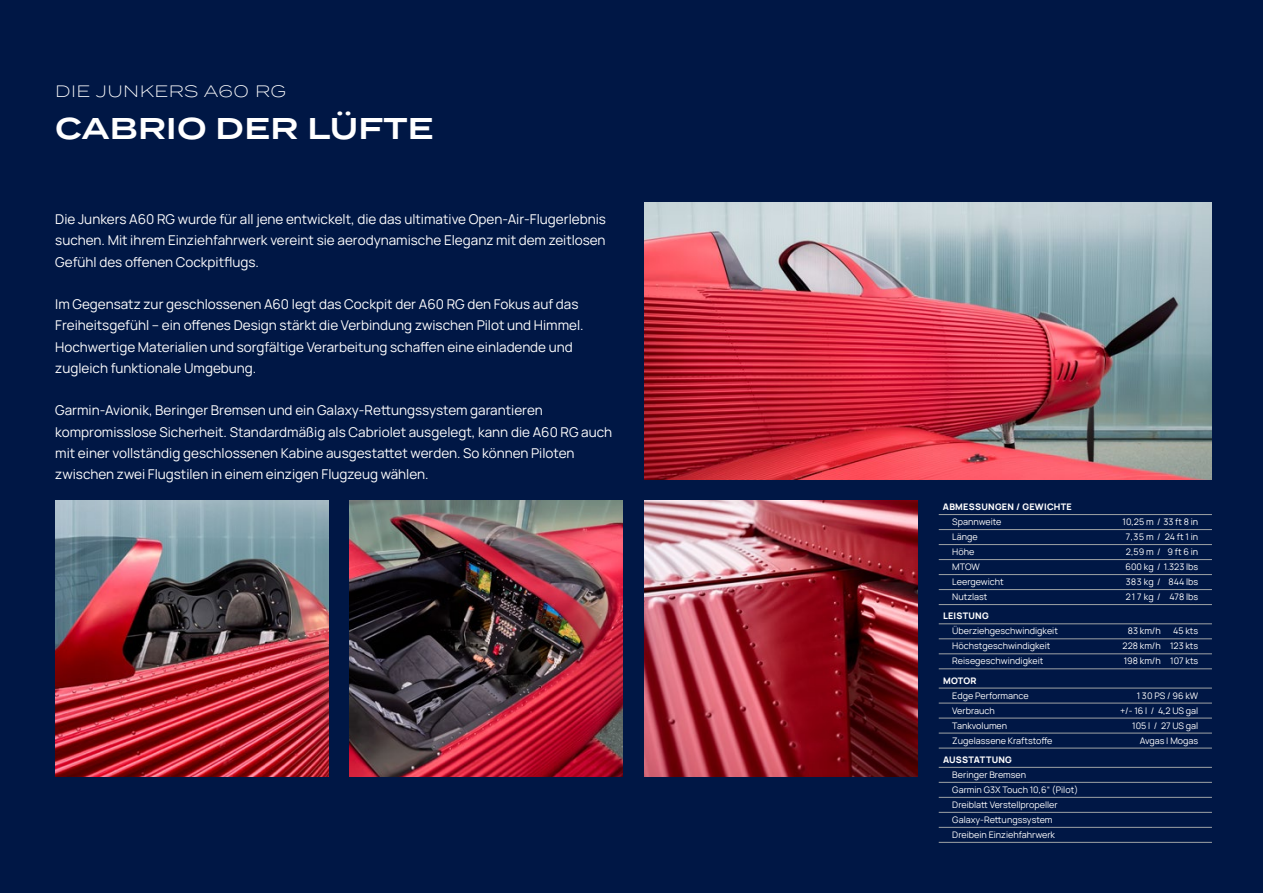
<style>
.page{position:relative;width:1263px;height:893px;background:#001745}
.page>*{position:absolute;margin:0;border:0;box-sizing:border-box;transform-origin:0 0}
.t1{font:600 30px "Termina";letter-spacing:.01em;color:#fff}
.t2{font:300 16.5px "Termina";letter-spacing:.02em;color:#fff}
.t3{font:13.5px/21.3px "Manrope";color:#fff}
.t4{font:9px/15px "Manrope";color:#fff}
.t5{font:800 9px "Manrope";letter-spacing:.025em;color:#fff}
</style>
<div class="page">
<hr style="left:939px;top:514px;width:273px;height:1px;background:#9fa3a5">
<hr style="left:939px;top:529px;width:273px;height:1px;background:#9fa3a5">
<hr style="left:939px;top:544px;width:273px;height:1px;background:#9fa3a5">
<hr style="left:939px;top:559px;width:273px;height:1px;background:#9fa3a5">
<hr style="left:939px;top:574px;width:273px;height:1px;background:#9fa3a5">
<hr style="left:939px;top:589px;width:273px;height:1px;background:#9fa3a5">
<hr style="left:939px;top:604px;width:273px;height:1px;background:#9fa3a5">
<hr style="left:939px;top:623px;width:273px;height:1px;background:#9fa3a5">
<hr style="left:939px;top:638px;width:273px;height:1px;background:#9fa3a5">
<hr style="left:939px;top:653px;width:273px;height:1px;background:#9fa3a5">
<hr style="left:939px;top:668px;width:273px;height:1px;background:#9fa3a5">
<hr style="left:939px;top:688px;width:273px;height:1px;background:#9fa3a5">
<hr style="left:939px;top:703px;width:273px;height:1px;background:#9fa3a5">
<hr style="left:939px;top:718px;width:273px;height:1px;background:#9fa3a5">
<hr style="left:939px;top:733px;width:273px;height:1px;background:#9fa3a5">
<hr style="left:939px;top:748px;width:273px;height:1px;background:#9fa3a5">
<hr style="left:939px;top:767px;width:273px;height:1px;background:#9fa3a5">
<hr style="left:939px;top:782px;width:273px;height:1px;background:#9fa3a5">
<hr style="left:939px;top:797px;width:273px;height:1px;background:#9fa3a5">
<hr style="left:939px;top:812px;width:273px;height:1px;background:#9fa3a5">
<hr style="left:939px;top:827px;width:273px;height:1px;background:#9fa3a5">
<hr style="left:939px;top:842px;width:273px;height:1px;background:#9fa3a5">
<img style="left:644px;top:500px;width:273px;height:277px">
<img style="left:644px;top:203px;width:568px;height:276px">
<img style="left:55px;top:500px;width:273px;height:277px">
<img style="left:350px;top:500px;width:273px;height:277px">
<p class="t2" style="left:55px;top:79px;width:232px">DIE JUNKERS A60 RG</p>
<h1 class="t1" style="left:55px;top:106px;width:380px">CABRIO DER LÜFTE</h1>
<p class="t3" style="left:55px;top:208px;width:552px;text-align:justify">Die Junkers A60 RG wurde für all jene entwickelt, die das ultimative Open-Air-Flugerlebnis suchen. Mit ihrem Einziehfahrwerk vereint sie aerodynamische Eleganz mit dem zeitlosen Gefühl des offenen Cockpitflugs.</p>
<p class="t3" style="left:55px;top:293px;width:530px">Im Gegensatz zur geschlossenen A60 legt das Cockpit der A60 RG den Fokus auf das Freiheitsgefühl – ein offenes Design stärkt die Verbindung zwischen Pilot und Himmel.<br>Hochwertige Materialien und sorgfältige Verarbeitung schaffen eine einladende und zugleich funktionale Umgebung.</p>
<p class="t3" style="left:55px;top:399px;width:558px">Garmin-Avionik, Beringer Bremsen und ein Galaxy-Rettungssystem garantieren kompromisslose Sicherheit. Standardmäßig als Cabriolet ausgelegt, kann die A60 RG auch mit einer vollständig geschlossenen Kabine ausgestattet werden. So können Piloten zwischen zwei Flugstilen in einem einzigen Flugzeug wählen.</p>
<p class="t5" style="left:943px;top:499px;width:130px">ABMESSUNGEN / GEWICHTE</p>
<p class="t4" style="left:952px;top:514px;width:51px">Spannweite</p>
<p class="t4" style="left:1122px;top:514px;width:77px">10,25 m / 33 ft 8 in</p>
<p class="t4" style="left:952px;top:529px;width:27px">Länge</p>
<p class="t4" style="left:1125px;top:529px;width:75px">7,35 m / 24 ft 1 in</p>
<p class="t4" style="left:952px;top:544px;width:24px">Höhe</p>
<p class="t4" style="left:1126px;top:544px;width:74px">2,59 m / 9 ft 6 in</p>
<p class="t4" style="left:952px;top:559px;width:29px">MTOW</p>
<p class="t4" style="left:1125px;top:559px;width:74px">600 kg / 1.323 lbs</p>
<p class="t4" style="left:952px;top:574px;width:53px">Leergewicht</p>
<p class="t4" style="left:1125px;top:574px;width:74px">383 kg / 844 lbs</p>
<p class="t4" style="left:952px;top:589px;width:37px">Nutzlast</p>
<p class="t4" style="left:1125px;top:589px;width:74px">217 kg / 478 lbs</p>
<p class="t5" style="left:943px;top:608px;width:47px">LEISTUNG</p>
<p class="t4" style="left:952px;top:623px;width:107px">Überziehgeschwindigkeit</p>
<p class="t4" style="left:1128px;top:623px;width:34px">83 km/h</p>
<p class="t4" style="left:1173px;top:623px;width:27px">45 kts</p>
<p class="t4" style="left:952px;top:638px;width:100px">Höchstgeschwindigkeit</p>
<p class="t4" style="left:1122px;top:638px;width:77px">228 km/h 123 kts</p>
<p class="t4" style="left:952px;top:653px;width:93px">Reisegeschwindigkeit</p>
<p class="t4" style="left:1124px;top:653px;width:76px">198 km/h 107 kts</p>
<p class="t5" style="left:943px;top:673px;width:35px">MOTOR</p>
<p class="t4" style="left:952px;top:687px;width:78px">Edge Performance</p>
<p class="t4" style="left:1136px;top:687px;width:64px">130 PS / 96 kW</p>
<p class="t4" style="left:952px;top:702px;width:44px">Verbrauch</p>
<p class="t4" style="left:1120px;top:702px;width:80px">+/- 16 l / 4,2 US gal</p>
<p class="t4" style="left:952px;top:717px;width:56px">Tankvolumen</p>
<p class="t4" style="left:1132px;top:717px;width:68px">105 l / 27 US gal</p>
<p class="t4" style="left:952px;top:732px;width:102px">Zugelassene Kraftstoffe</p>
<p class="t4" style="left:1140px;top:732px;width:60px">Avgas | Mogas</p>
<p class="t5" style="left:943px;top:752px;width:70px">AUSSTATTUNG</p>
<p class="t4" style="left:952px;top:767px;width:127px">Beringer Bremsen<br>Garmin G3X Touch 10,6“ (Pilot)<br>Dreiblatt Verstellpropeller<br>Galaxy-Rettungssystem<br>Dreibein Einziehfahrwerk</p>
</div>
